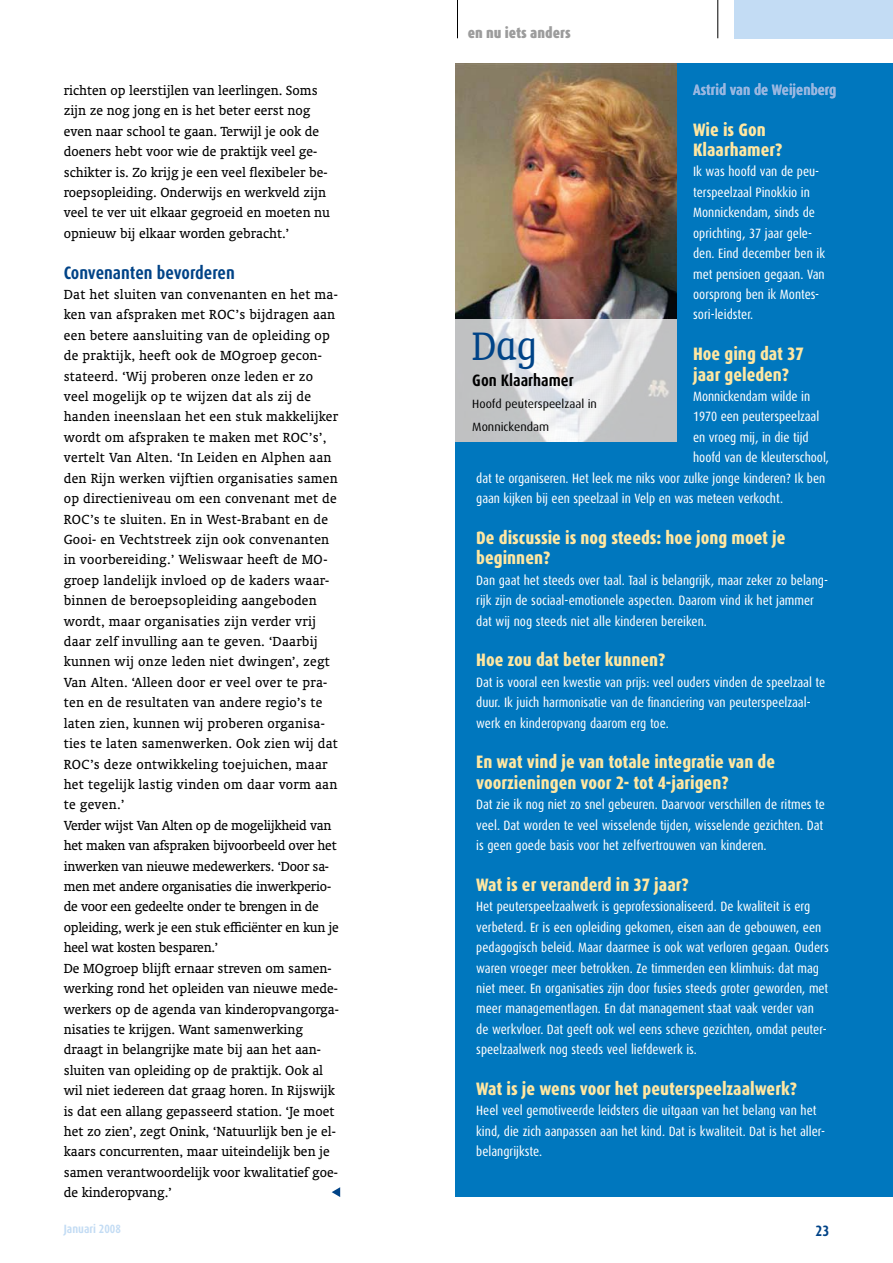
<style>
.page{position:relative;width:893px;height:1263px;background:#fff}
.page>*{position:absolute;margin:0;border:0;box-sizing:border-box;transform-origin:0 0}
.t1{font:condensed 45px "Oranda GXBT";color:#004387}
.t2{font:800 18px/20.4px "Dax Condensed";color:#ffe7a1}
.t3{font:700 18px "Dax Condensed";color:#004387}
.t4{font:700 16.5px "Dax Condensed";color:#000}
.t5{font:15px/20.4px "Oranda BT";color:#000}
.t6{font:700 15px "Dax Condensed";color:#99b7e1}
.t7{font:900 15px "Dax Condensed";color:#9c9c9c}
.t8{font:700 15px "Dax Condensed";color:#004387}
.t9{font:13.5px/20.4px "Dax Condensed";color:#fff}
.t10{font:12px/22.5px "Dax";color:#000}
.t11{font:700 12px "Dax Condensed";color:#c3dcf4}
</style>
<div class="page">
<div style="left:734px;top:0;width:159px;height:38px;background:#c3dcf4"></div>
<hr style="left:717px;top:0;width:1px;height:38px;background:#000">
<hr style="left:457px;top:0;width:1px;height:38px;background:#000">
<div style="left:455px;top:64px;width:438px;height:1133px;background:#0077be"></div>
<img style="left:455px;top:64px;width:221px;height:255px">
<svg style="left:332px;top:1187px;width:8px;height:10px"></svg>
<svg style="left:455px;top:319px;width:221px;height:123px;background:#d4d4d6"></svg>
<p class="t5" style="left:64px;top:80px;width:268px">richten op leerstijlen van leerlingen. Soms zijn ze nog jong en is het beter eerst nog even naar school te gaan. Terwijl je ook de doeners hebt voor wie de praktijk veel ge&shy;schikter is. Zo krijg je een veel flexibeler be&shy;roepsopleiding. Onderwijs en werkveld zijn veel te ver uit elkaar gegroeid en moeten nu opnieuw bij elkaar worden gebracht.’</p>
<p class="t3" style="left:64px;top:262px;width:172px">Convenanten bevorderen</p>
<p class="t5" style="left:64px;top:284px;width:277px">Dat het sluiten van convenanten en het ma&shy;ken van afspraken met ROC’s bijdragen aan een betere aansluiting van de opleiding op de praktijk, heeft ook de MOgroep gecon&shy;stateerd. ‘Wij proberen onze leden er zo veel mogelijk op te wijzen dat als zij de handen ineenslaan het een stuk makkelijker wordt om afspraken te maken met ROC’s’, vertelt Van Alten. ‘In Leiden en Alphen aan den Rijn werken vijftien organisaties samen op directieniveau om een convenant met de ROC’s te sluiten. En in West-Brabant en de Gooi- en Vechtstreek zijn ook convenanten in voorbereiding.’ Weliswaar heeft de MO&shy;groep landelijk invloed op de kaders waar&shy;binnen de beroepsopleiding aangeboden wordt, maar organisaties zijn verder vrij daar zelf invulling aan te geven. ‘Daarbij kunnen wij onze leden niet dwingen’, zegt Van Alten. ‘Alleen door er veel over te pra&shy;ten en de resultaten van andere regio’s te laten zien, kunnen wij proberen organisa&shy;ties te laten samenwerken. Ook zien wij dat ROC’s deze ontwikkeling toejuichen, maar het tegelijk lastig vinden om daar vorm aan te geven.’<br>Verder wijst Van Alten op de mogelijkheid van het maken van afspraken bijvoorbeeld over het inwerken van nieuwe medewerkers. ‘Door sa&shy;men met andere organisaties die inwerkperio&shy;de voor een gedeelte onder te brengen in de opleiding, werk je een stuk efficiënter en kun je heel wat kosten besparen.’<br>De MOgroep blijft ernaar streven om samen&shy;werking rond het opleiden van nieuwe mede&shy;werkers op de agenda van kinderopvangorga&shy;nisaties te krijgen. Want samenwerking draagt in belangrijke mate bij aan het aan&shy;sluiten van opleiding op de praktijk. Ook al wil niet iedereen dat graag horen. In Rijswijk is dat een allang gepasseerd station. ‘Je moet het zo zien’, zegt Onink, ‘Natuurlijk ben je el&shy;kaars concurrenten, maar uiteindelijk ben je samen verantwoordelijk voor kwalitatief goe&shy;de kinderopvang.’</p>
<p class="t7" style="left:468px;top:25px;width:104px">en nu iets anders</p>
<p class="t6" style="left:693px;top:81px;width:145px">Astrid van de Weijenberg</p>
<p class="t2" style="left:693px;top:119px;width:91px">Wie is Gon<br>Klaarhamer?</p>
<p class="t9" style="left:693px;top:162px;width:134px">Ik was hoofd van de peu&shy;terspeelzaal Pinokkio in<br>Monnickendam, sinds de oprichting, 37 jaar gele&shy;den. Eind december ben ik met pensioen gegaan. Van oorsprong ben ik Montes&shy;sori-leidster.</p>
<p class="t2" style="left:693px;top:344px;width:112px">Hoe ging dat 37 jaar geleden?</p>
<p class="t9" style="left:693px;top:386px;width:119px">Monnickendam wilde in</p>
<p class="t9" style="left:693px;top:407px;width:128px">1970 een peuterspeelzaal</p>
<p class="t9" style="left:693px;top:427px;width:117px">en vroeg mij, in die tijd</p>
<p class="t9" style="left:693px;top:448px;width:137px">hoofd van de kleuterschool,</p>
<p class="t9" style="left:476px;top:468px;width:351px">dat te organiseren. Het leek me niks voor zulke jonge kinderen? Ik ben</p>
<p class="t9" style="left:476px;top:488px;width:308px">gaan kijken bij een speelzaal in Velp en was meteen verkocht.</p>
<p class="t2" style="left:476px;top:528px;width:311px">De discussie is nog steeds: hoe jong moet je beginnen?</p>
<p class="t9" style="left:476px;top:570px;width:353px">Dan gaat het steeds over taal. Taal is belangrijk, maar zeker zo belang&shy;rijk zijn de sociaal-emotionele aspecten. Daarom vind ik het jammer dat wij nog steeds niet alle kinderen bereiken.</p>
<p class="t2" style="left:476px;top:650px;width:191px">Hoe zou dat beter kunnen?</p>
<p class="t9" style="left:476px;top:672px;width:351px">Dat is vooral een kwestie van prijs: veel ouders vinden de speelzaal te duur. Ik juich harmonisatie van de financiering van peuterspeelzaal&shy;werk en kinderopvang daarom erg toe.</p>
<p class="t2" style="left:476px;top:752px;width:300px">En wat vind je van totale integratie van de voorzieningen voor 2- tot 4-jarigen?</p>
<p class="t9" style="left:476px;top:794px;width:350px">Dat zie ik nog niet zo snel gebeuren. Daarvoor verschillen de ritmes te veel. Dat worden te veel wisselende tijden, wisselende gezichten. Dat is geen goede basis voor het zelfvertrouwen van kinderen.</p>
<p class="t2" style="left:476px;top:875px;width:214px">Wat is er veranderd in 37 jaar?</p>
<p class="t9" style="left:476px;top:897px;width:354px">Het peuterspeelzaalwerk is geprofessionaliseerd. De kwaliteit is erg verbeterd. Er is een opleiding gekomen, eisen aan de gebouwen, een pedagogisch beleid. Maar daarmee is ook wat verloren gegaan. Ouders waren vroeger meer betrokken. Ze timmerden een klimhuis: dat mag niet meer. En organisaties zijn door fusies steeds groter geworden, met meer managementlagen. En dat management staat vaak verder van de werkvloer. Dat geeft ook wel eens scheve gezichten, omdat peuter&shy;speelzaalwerk nog steeds veel liefdewerk is.</p>
<p class="t2" style="left:476px;top:1079px;width:322px">Wat is je wens voor het peuterspeelzaalwerk?</p>
<p class="t9" style="left:476px;top:1101px;width:350px">Heel veel gemotiveerde leidsters die uitgaan van het belang van het kind, die zich aanpassen aan het kind. Dat is kwaliteit. Dat is het aller&shy;belangrijkste.</p>
<h1 class="t1" style="left:472px;top:308px;width:66px">Dag</h1>
<p class="t4" style="left:472px;top:371px;width:103px">Gon Klaarhamer</p>
<p class="t10" style="left:472px;top:393px;width:126px">Hoofd peuterspeelzaal in<br>Monnickendam</p>
<p class="t11" style="left:64px;top:1222px;width:59px">Januari 2008</p>
<p class="t8" style="left:815px;top:1222px;width:15px">23</p>
</div>
